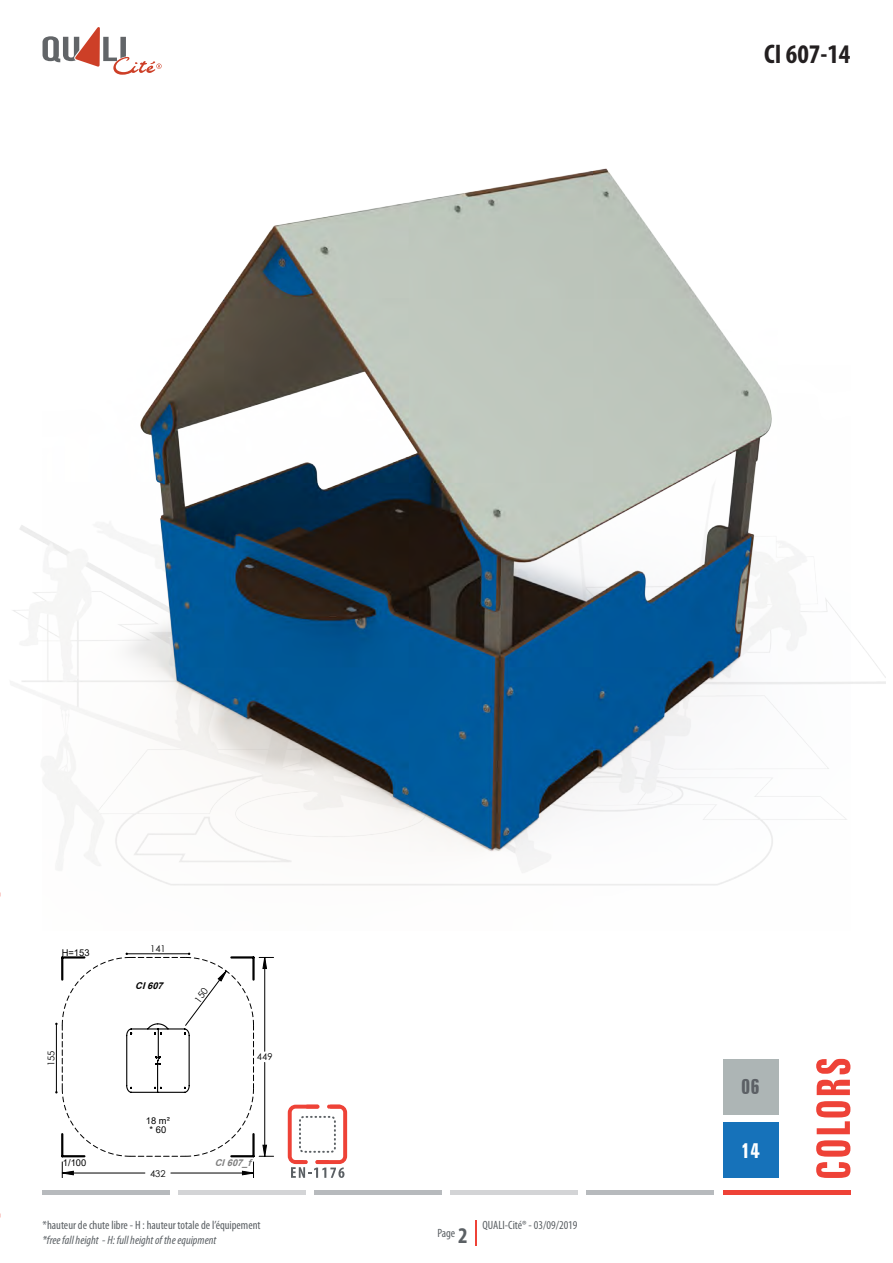
<style>
.page{position:relative;width:893px;height:1263px;background:#fff}
.page>*{position:absolute;margin:0;border:0;box-sizing:border-box;transform-origin:0 0}
.t1{font:700 condensed 27px "Myriad Pro";color:#231f20}
.t2{font:700 extra-condensed 21px "Zurich BT";color:#5c6065}
.t3{font:700 extra-condensed 21px "Zurich BT";color:#fff}
.t4{font:condensed 12px "Myriad Pro";color:#5b6064}
.t5{font:italic condensed 12px "Myriad Pro";color:#5b6064}
.t6{font:9.3px/9.3px "Arial";color:#000;text-align:center}
.t7{font:9.3px "Century Gothic";color:#000}
.t8{font:italic 700 9.3px "Arial";color:#808080}
.t9{font:italic 700 9.3px "Arial";color:#000}
.s1{font-weight:700;font-size:22.5px}
</style>
<div class="page">
<hr style="left:43px;top:1191px;width:127px;height:4px;background:#b7babd">
<hr style="left:179px;top:1191px;width:127px;height:4px;background:#d3d4d6">
<hr style="left:451px;top:1191px;width:127px;height:4px;background:#d3d4d6">
<hr style="left:315px;top:1191px;width:127px;height:4px;background:#b7babd">
<hr style="left:587px;top:1191px;width:127px;height:4px;background:#b7babd">
<svg style="left:816px;top:1059px;width:34px;height:119px"></svg>
<hr style="left:723px;top:1191px;width:127px;height:4px;background:#ee4237">
<svg style="left:475px;top:1220px;width:1px;height:26px"></svg>
<svg style="left:43px;top:27px;width:119px;height:48px"></svg>
<svg style="left:288px;top:1105px;width:59px;height:73px"></svg>
<hr style="left:327px;top:1105px;width:14px;height:3px;background:#ee4237;border-radius:2px">
<hr style="left:305px;top:1105px;width:15px;height:3px;background:#ee4237;border-radius:2px">
<hr style="left:315px;top:1160px;width:14px;height:4px;background:#ee4237;border-radius:2px">
<hr style="left:294px;top:1160px;width:14px;height:4px;background:#ee4237;border-radius:2px">
<div style="left:723px;top:1059px;width:55px;height:55px;background:#adb5b5"></div>
<div style="left:723px;top:1123px;width:55px;height:55px;background:#1672ba"></div>
<img style="left:43px;top:168px;width:807px;height:718px">
<svg style="left:55px;top:953px;width:219px;height:225px"></svg>
<p class="t1" style="left:764px;top:37px;width:88px">CI 607-14</p>
<p class="t6" style="left:62px;top:948px;width:29px">H=153</p>
<p class="t7" style="left:150px;top:942px;width:17px">141</p>
<p class="t9" style="left:135px;top:979px;width:33px">CI607</p>
<p class="t7" style="left:45px;top:1066px;width:17px;rotate:-90deg">155</p>
<p class="t7" style="left:257px;top:1050px;width:17px">449</p>
<p class="t6" style="left:63px;top:1158px;width:25px">1/100</p>
<p class="t6" style="left:146px;top:1115px;width:25px">18 m² * 60</p>
<p class="t7" style="left:150px;top:1167px;width:17px">432</p>
<p class="t8" style="left:215px;top:1156px;width:41px">CI607_f</p>
<p class="t4" style="left:43px;top:1218px;width:220px">*hauteur de chute libre - H : hauteur totale de l’équipement</p>
<p class="t5" style="left:43px;top:1233px;width:175px">*free fall height - H: full height of the equipment</p>
<p class="t4" style="left:437px;top:1226px;width:32px">Page <span class="s1">2</span></p>
<p class="t4" style="left:482px;top:1218px;width:97px">QUALI-Cité® - 03/09/2019</p>
<p class="t2" style="left:741px;top:1075px;width:20px">06</p>
<p class="t3" style="left:741px;top:1139px;width:20px">14</p>
</div>
